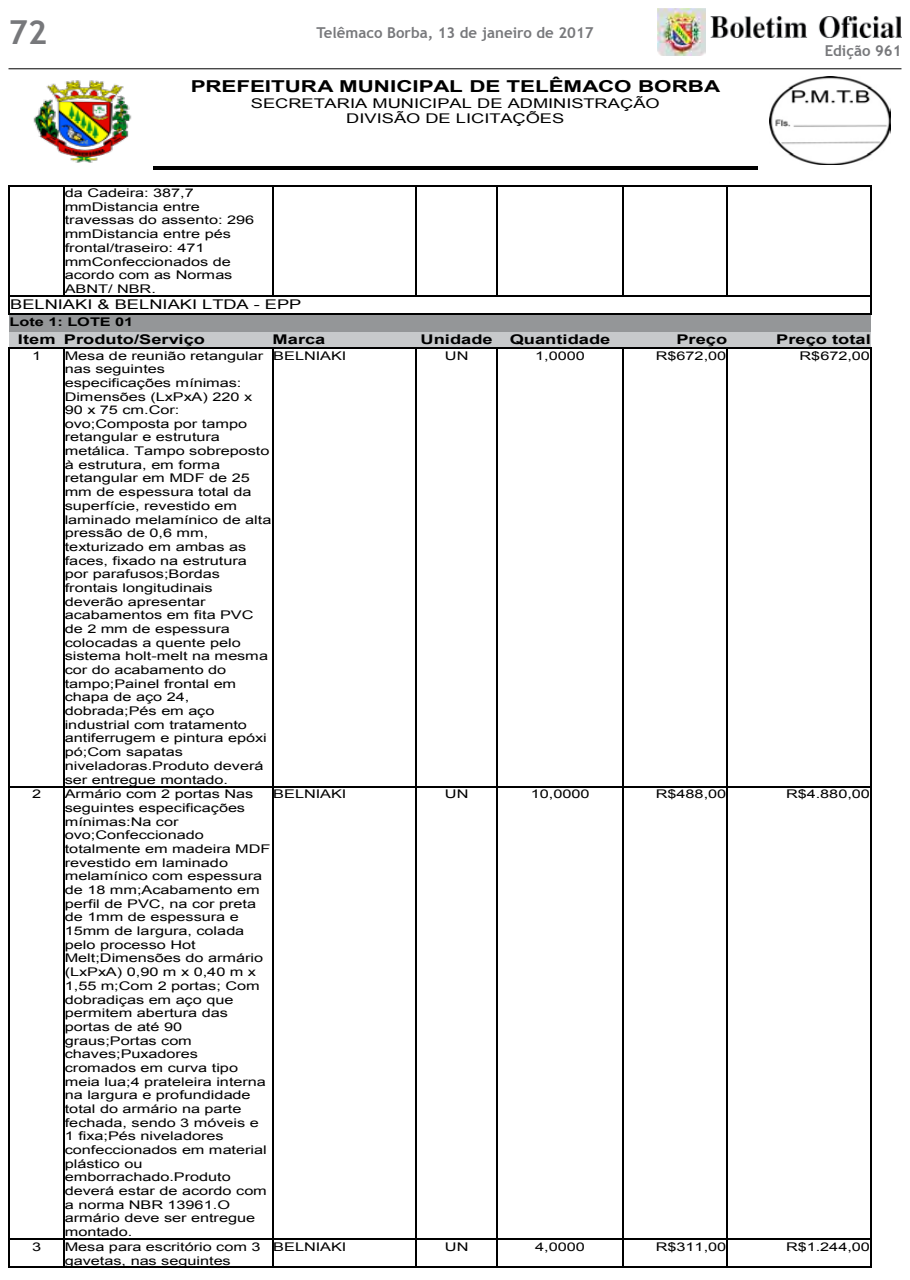
<style>
.page{position:relative;width:910px;height:1280px;background:#fff}
.page>*{position:absolute;margin:0;border:0;box-sizing:border-box;transform-origin:0 0}
.t1{font:700 33px "Trebuchet MS";color:#77787b}
.t2{font:700 16.35px "Arial";letter-spacing:-.005em;color:#000;scale:1.37 1}
.t3{font:700 15px "Trebuchet MS";color:#77787b}
.t4{font:13.35px/15.5px "Arial";color:#000;text-align:center;scale:1.37 1}
.t5{font:700 13.35px "Arial";color:#000;scale:1.37 1}
.t6{font:12px/13.6px "Arial";letter-spacing:-.005em;color:#000;scale:1.37 1}
.t7{font:700 12px "Arial";color:#000;scale:1.37 1}
</style>
<div class="page">
<img style="left:657px;top:9px;width:48px;height:47px">
<img style="left:710px;top:17px;width:191px;height:21px">
<hr style="left:9px;top:68px;width:892px;height:1px;background:#000">
<hr style="left:153px;top:166px;width:604px;height:3px;background:#000">
<img style="left:33px;top:80px;width:99px;height:83px">
<img style="left:770px;top:77px;width:120px;height:88px">
<hr style="left:10px;top:185px;width:53px;height:1px;background:#000">
<hr style="left:65px;top:185px;width:207px;height:1px;background:#000">
<hr style="left:273px;top:185px;width:142px;height:1px;background:#000">
<hr style="left:417px;top:185px;width:79px;height:1px;background:#000">
<hr style="left:498px;top:185px;width:124px;height:1px;background:#000">
<hr style="left:624px;top:185px;width:102px;height:1px;background:#000">
<hr style="left:727px;top:185px;width:143px;height:1px;background:#000">
<hr style="left:9px;top:186px;width:1px;height:110px;background:#000">
<hr style="left:63px;top:186px;width:2px;height:110px;background:#000">
<hr style="left:272px;top:186px;width:1px;height:110px;background:#000">
<hr style="left:415px;top:186px;width:2px;height:110px;background:#000">
<hr style="left:496px;top:186px;width:2px;height:110px;background:#000">
<hr style="left:622px;top:186px;width:2px;height:110px;background:#000">
<hr style="left:726px;top:186px;width:1px;height:110px;background:#000">
<hr style="left:870px;top:186px;width:1px;height:110px;background:#000">
<hr style="left:10px;top:296px;width:53px;height:1px;background:#000">
<hr style="left:65px;top:296px;width:207px;height:1px;background:#000">
<hr style="left:273px;top:296px;width:142px;height:1px;background:#000">
<hr style="left:417px;top:296px;width:79px;height:1px;background:#000">
<hr style="left:498px;top:296px;width:124px;height:1px;background:#000">
<hr style="left:624px;top:296px;width:102px;height:1px;background:#000">
<hr style="left:727px;top:296px;width:143px;height:1px;background:#000">
<hr style="left:9px;top:329px;width:862px;height:3px;background:#949698">
<div style="left:9px;top:315px;width:862px;height:14px;background:#949698"></div>
<svg style="left:9px;top:296px;width:3px;height:19px"></svg>
<hr style="left:12px;top:314px;width:858px;height:1px;background:#000">
<svg style="left:870px;top:296px;width:1px;height:19px"></svg>
<div style="left:9px;top:332px;width:55px;height:15px;background:#c7c9cb"></div>
<div style="left:64px;top:332px;width:208px;height:15px;background:#c7c9cb"></div>
<div style="left:272px;top:332px;width:144px;height:15px;background:#c7c9cb"></div>
<div style="left:416px;top:332px;width:81px;height:15px;background:#c7c9cb"></div>
<div style="left:497px;top:332px;width:126px;height:15px;background:#c7c9cb"></div>
<div style="left:623px;top:332px;width:104px;height:15px;background:#c7c9cb"></div>
<div style="left:727px;top:332px;width:144px;height:15px;background:#c7c9cb"></div>
<hr style="left:12px;top:347px;width:51px;height:1px;background:#000">
<hr style="left:66px;top:347px;width:206px;height:1px;background:#000">
<hr style="left:275px;top:347px;width:140px;height:1px;background:#000">
<hr style="left:418px;top:347px;width:78px;height:1px;background:#000">
<hr style="left:499px;top:347px;width:123px;height:1px;background:#000">
<hr style="left:625px;top:347px;width:101px;height:1px;background:#000">
<hr style="left:729px;top:347px;width:141px;height:1px;background:#000">
<hr style="left:9px;top:348px;width:1px;height:438px;background:#000">
<hr style="left:63px;top:348px;width:2px;height:438px;background:#000">
<hr style="left:272px;top:348px;width:1px;height:438px;background:#000">
<hr style="left:415px;top:348px;width:2px;height:438px;background:#000">
<hr style="left:496px;top:348px;width:2px;height:438px;background:#000">
<hr style="left:622px;top:348px;width:2px;height:438px;background:#000">
<hr style="left:726px;top:348px;width:1px;height:438px;background:#000">
<hr style="left:870px;top:348px;width:1px;height:438px;background:#000">
<hr style="left:10px;top:786px;width:53px;height:1px;background:#000">
<hr style="left:65px;top:786px;width:207px;height:1px;background:#000">
<hr style="left:273px;top:786px;width:142px;height:1px;background:#000">
<hr style="left:417px;top:786px;width:79px;height:1px;background:#000">
<hr style="left:498px;top:786px;width:124px;height:1px;background:#000">
<hr style="left:624px;top:786px;width:102px;height:1px;background:#000">
<hr style="left:727px;top:786px;width:143px;height:1px;background:#000">
<hr style="left:9px;top:787px;width:1px;height:452px;background:#000">
<hr style="left:63px;top:787px;width:2px;height:452px;background:#000">
<hr style="left:272px;top:787px;width:1px;height:452px;background:#000">
<hr style="left:415px;top:787px;width:2px;height:452px;background:#000">
<hr style="left:496px;top:787px;width:2px;height:452px;background:#000">
<hr style="left:622px;top:787px;width:2px;height:452px;background:#000">
<hr style="left:726px;top:787px;width:1px;height:452px;background:#000">
<hr style="left:870px;top:787px;width:1px;height:452px;background:#000">
<hr style="left:10px;top:1239px;width:53px;height:1px;background:#000">
<hr style="left:65px;top:1239px;width:207px;height:1px;background:#000">
<hr style="left:273px;top:1239px;width:142px;height:1px;background:#000">
<hr style="left:417px;top:1239px;width:79px;height:1px;background:#000">
<hr style="left:498px;top:1239px;width:124px;height:1px;background:#000">
<hr style="left:624px;top:1239px;width:102px;height:1px;background:#000">
<hr style="left:727px;top:1239px;width:143px;height:1px;background:#000">
<svg style="left:9px;top:1239px;width:1px;height:28px"></svg>
<hr style="left:10px;top:1266px;width:53px;height:1px;background:#000">
<hr style="left:63px;top:1240px;width:2px;height:26px;background:#000">
<hr style="left:65px;top:1266px;width:207px;height:1px;background:#000">
<svg style="left:272px;top:1239px;width:1px;height:28px"></svg>
<hr style="left:273px;top:1266px;width:142px;height:1px;background:#000">
<hr style="left:415px;top:1240px;width:2px;height:26px;background:#000">
<hr style="left:417px;top:1266px;width:79px;height:1px;background:#000">
<hr style="left:496px;top:1240px;width:2px;height:26px;background:#000">
<hr style="left:498px;top:1266px;width:124px;height:1px;background:#000">
<hr style="left:622px;top:1240px;width:2px;height:26px;background:#000">
<hr style="left:624px;top:1266px;width:102px;height:1px;background:#000">
<svg style="left:726px;top:1239px;width:1px;height:28px"></svg>
<hr style="left:727px;top:1266px;width:143px;height:1px;background:#000">
<svg style="left:870px;top:1239px;width:1px;height:28px"></svg>
<h1 class="t1" style="left:9px;top:12px;width:40px">72</h1>
<p class="t3" style="left:316px;top:23px;width:279px">Telêmaco Borba, 13 de janeiro de 2017</p>
<h2 class="t2" style="left:191px;top:75px;width:388px">PREFEITURA MUNICIPAL DE TELÊMACO BORBA</h2>
<p class="t4" style="left:251px;top:95px;width:300px">SECRETARIA MUNICIPAL DE ADMINISTRAÇÃO<br>DIVISÃO DE LICITAÇÕES</p>
<p class="t3" style="left:825px;top:41px;width:78px">Edição 961</p>
<p class="t6" style="left:65px;top:186px;width:140px">da Cadeira: 387,7 mmDistancia entre travessas do assento: 296 mmDistancia entre pés frontal/traseiro: 471 mmConfeccionados de acordo com as Normas<br>ABNT/ NBR.</p>
<p class="t4" style="left:10px;top:297px;width:214px">BELNIAKI &amp; BELNIAKI LTDA - EPP</p>
<p class="t7" style="left:9px;top:313px;width:92px">Lote 1: LOTE 01</p>
<p class="t5" style="left:18px;top:331px;width:138px">Item Produto/Serviço</p>
<p class="t5" style="left:272px;top:331px;width:40px">Marca</p>
<p class="t5" style="left:421px;top:331px;width:54px">Unidade</p>
<p class="t5" style="left:510px;top:331px;width:75px">Quantidade</p>
<p class="t5" style="left:676px;top:331px;width:39px">Preço</p>
<p class="t5" style="left:776px;top:331px;width:71px">Preço total</p>
<p class="t6" style="left:32px;top:349px;width:8px">1</p>
<p class="t6" style="left:65px;top:349px;width:153px">Mesa de reunião retangular nas seguintes especificações mínimas:<br>Dimensões (LxPxA) 220 x<br>90 x 75 cm.Cor: ovo;Composta por tampo retangular e estrutura metálica. Tampo sobreposto à estrutura, em forma retangular em MDF de 25 mm de espessura total da superfície, revestido em laminado melamínico de alta pressão de 0,6 mm, texturizado em ambas as faces, fixado na estrutura por parafusos;Bordas frontais longitudinais deverão apresentar acabamentos em fita PVC de 2 mm de espessura colocadas a quente pelo sistema holt-melt na mesma cor do acabamento do tampo;Painel frontal em chapa de aço 24, dobrada;Pés em aço industrial com tratamento antiferrugem e pintura epóxi pó;Com sapatas niveladoras.Produto deverá ser entregue montado.</p>
<p class="t6" style="left:273px;top:349px;width:55px">BELNIAKI</p>
<p class="t6" style="left:445px;top:349px;width:19px">UN</p>
<p class="t6" style="left:535px;top:349px;width:38px">1,0000</p>
<p class="t6" style="left:656px;top:349px;width:53px">R$672,00</p>
<p class="t6" style="left:800px;top:349px;width:53px">R$672,00</p>
<p class="t6" style="left:32px;top:787px;width:8px">2</p>
<p class="t6" style="left:65px;top:787px;width:152px">Armário com 2 portas Nas seguintes especificações mínimas:Na cor ovo;Confeccionado totalmente em madeira MDF revestido em laminado melamínico com espessura de 18 mm;Acabamento em perfil de PVC, na cor preta de 1mm de espessura e<br>15mm de largura, colada pelo processo Hot<br>Melt;Dimensões do armário (LxPxA) 0,90 m x 0,40 m x<br>1,55 m;Com 2 portas; Com dobradiças em aço que permitem abertura das portas de até 90 graus;Portas com chaves;Puxadores cromados em curva tipo meia lua;4 prateleira interna na largura e profundidade total do armário na parte fechada, sendo 3 móveis e<br>1 fixa;Pés niveladores confeccionados em material plástico ou emborrachado.Produto deverá estar de acordo com a norma NBR 13961.O armário deve ser entregue montado.</p>
<p class="t6" style="left:273px;top:787px;width:55px">BELNIAKI</p>
<p class="t6" style="left:445px;top:787px;width:19px">UN</p>
<p class="t6" style="left:531px;top:787px;width:44px">10,0000</p>
<p class="t6" style="left:656px;top:787px;width:53px">R$488,00</p>
<p class="t6" style="left:786px;top:787px;width:63px">R$4.880,00</p>
<p class="t6" style="left:32px;top:1240px;width:8px">3</p>
<p class="t6" style="left:65px;top:1240px;width:145px">Mesa para escritório com 3 gavetas, nas seguintes</p>
<p class="t6" style="left:273px;top:1240px;width:55px">BELNIAKI</p>
<p class="t6" style="left:445px;top:1240px;width:19px">UN</p>
<p class="t6" style="left:535px;top:1240px;width:38px">4,0000</p>
<p class="t6" style="left:656px;top:1240px;width:53px">R$311,00</p>
<p class="t6" style="left:786px;top:1240px;width:63px">R$1.244,00</p>
</div>
